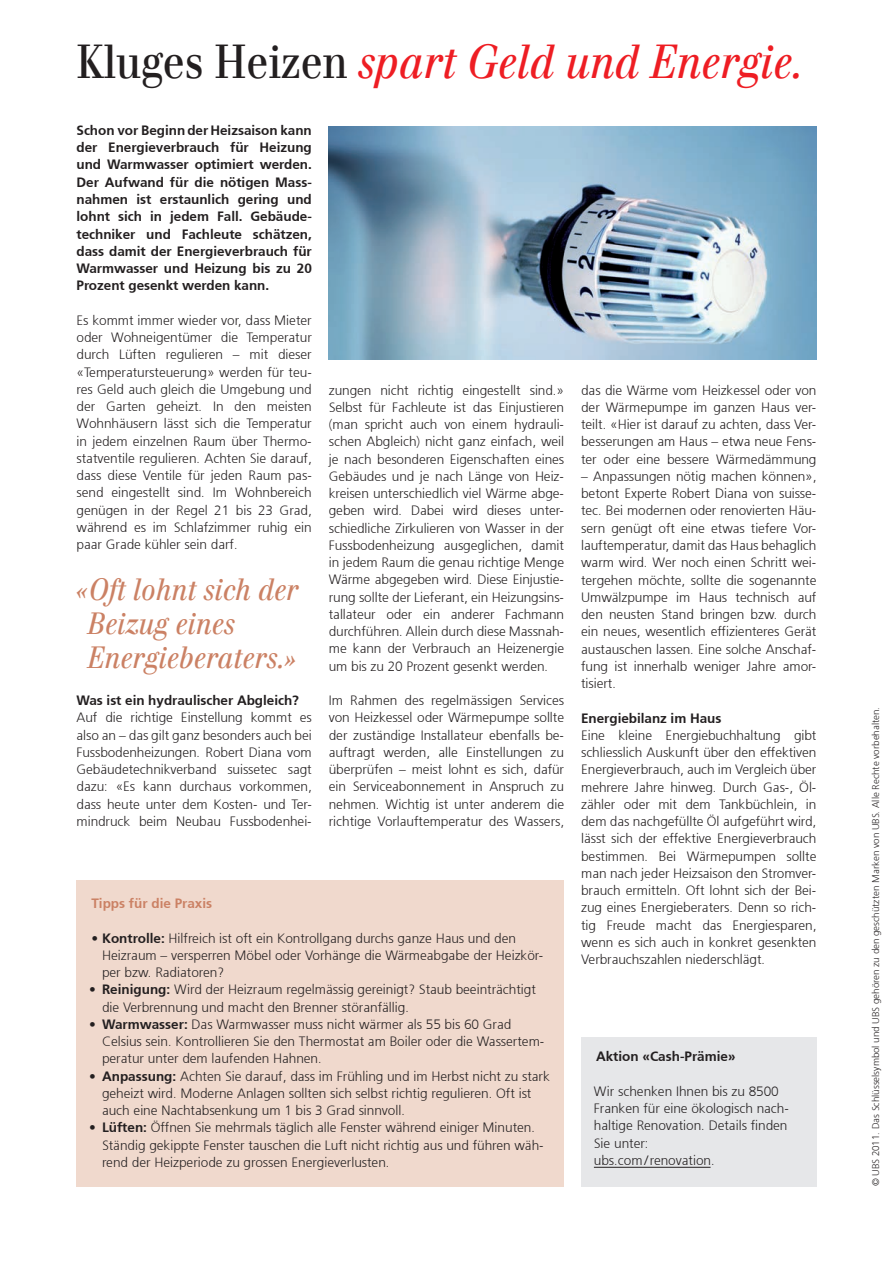
<style>
.page{position:relative;width:893px;height:1263px;background:#fff}
.page>*{position:absolute;margin:0;border:0;box-sizing:border-box;transform-origin:0 0}
.t1{font:italic 46.5px "UBS Headline";color:#ee1d23}
.t2{font:italic 30px/33.8px "UBS Headline";color:#cb8164}
.t3{font:300 13.5px/17.2px "Frutiger 45";color:#231f20;text-align:justify}
.t4{font:300 13.5px/17.2px "Frutiger 45";letter-spacing:-.005em;color:#231f20;text-align:justify}
.t5{font:300 13.5px "Frutiger 45";color:#cb8164}
.t6{font:300 9.75px "Frutiger 45";color:#231f20}
.s1{font-style:normal;color:#231f20}
.s2{font-style:inherit}
</style>
<div class="page">
<div style="left:77px;top:880px;width:487px;height:306px;background:#f0d9cd"></div>
<div style="left:581px;top:1036px;width:235px;height:150px;background:#e6e7e9"></div>
<hr style="left:594px;top:1167px;width:117px;height:1px;background:#231f20">
<img style="left:329px;top:126px;width:487px;height:233px">
<h1 class="t1" style="left:77px;top:34px;width:728px"><span class="s1">Kluges Heizen</span> spart Geld und Energie.</h1>
<p class="t4" style="left:77px;top:121px;width:237px">Schon vor Beginn der Heizsaison kann der Energieverbrauch für Heizung und Warmwasser optimiert werden.<br>Der Aufwand für die nötigen Mass&shy;nahmen ist erstaunlich gering und lohnt sich in jedem Fall. Gebäude&shy;techniker und Fachleute schätzen, dass damit der Energieverbrauch für Warmwasser und Heizung bis zu 20<br>Prozent gesenkt werden kann.</p>
<p class="t3" style="left:77px;top:311px;width:237px">Es kommt immer wieder vor, dass Mieter oder Wohneigentümer die Temperatur durch Lüften regulieren – mit dieser «Temperatursteuerung» werden für teu&shy;res Geld auch gleich die Umgebung und der Garten geheizt. In den meisten Wohnhäusern lässt sich die Temperatur in jedem einzelnen Raum über Thermo&shy;statventile regulieren. Achten Sie darauf, dass diese Ventile für jeden Raum pas&shy;send eingestellt sind. Im Wohnbereich genügen in der Regel 21 bis 23 Grad, während es im Schlafzimmer ruhig ein paar Grade kühler sein darf.</p>
<h2 class="t2" style="left:88px;top:573px;width:212px;text-indent:-11px">«Oft lohnt sich der<br>Beizug eines<br>Energieberaters.»</h2>
<p class="t4" style="left:77px;top:691px;width:224px">Was ist ein hydraulischer Abgleich?</p>
<p class="t3" style="left:77px;top:709px;width:237px">Auf die richtige Einstellung kommt es also an – das gilt ganz besonders auch bei Fussbodenheizungen. Robert Diana vom Gebäudetechnikverband suissetec sagt dazu: «Es kann durchaus vorkommen, dass heute unter dem Kosten- und Ter&shy;mindruck beim Neubau Fussbodenhei-</p>
<p class="t3" style="left:329px;top:381px;width:237px">zungen nicht richtig eingestellt sind.» Selbst für Fachleute ist das Einjustieren (man spricht auch von einem hydrauli&shy;schen Abgleich) nicht ganz einfach, weil je nach besonderen Eigenschaften eines Gebäudes und je nach Länge von Heiz&shy;kreisen unterschiedlich viel Wärme abge&shy;geben wird. Dabei wird dieses unter&shy;schiedliche Zirkulieren von Wasser in der Fussbodenheizung ausgeglichen, damit in jedem Raum die genau richtige Menge Wärme abgegeben wird. Diese Einjustie&shy;rung sollte der Lieferant, ein Heizungsins&shy;tallateur oder ein anderer Fachmann durchführen. Allein durch diese Massnah&shy;me kann der Verbrauch an Heizenergie um bis zu 20 Prozent gesenkt werden.</p>
<p class="t3" style="left:329px;top:692px;width:237px">Im Rahmen des regelmässigen Services von Heizkessel oder Wärmepumpe sollte der zuständige Installateur ebenfalls be&shy;auftragt werden, alle Einstellungen zu überprüfen – meist lohnt es sich, dafür ein Serviceabonnement in Anspruch zu nehmen. Wichtig ist unter anderem die richtige Vorlauftemperatur des Wassers,</p>
<p class="t5" style="left:91px;top:895px;width:122px">Tipps für die Praxis</p>
<p class="t3" style="left:102px;top:929px;width:443px;text-align:left;text-indent:-11px">• <span class="s2">Kontrolle:</span> Hilfreich ist oft ein Kontrollgang durchs ganze Haus und den<br>Heizraum – versperren Möbel oder Vorhänge die Wärmeabgabe der Heizkör&shy;per bzw. Radiatoren?</p>
<p class="t3" style="left:102px;top:981px;width:435px;text-indent:-13px">• <span class="s2">Reinigung:</span> Wird der Heizraum regelmässig gereinigt? Staub beeinträchtigt die Verbrennung und macht den Brenner störanfällig.</p>
<p class="t3" style="left:102px;top:1015px;width:444px;text-align:left;text-indent:-13px">• <span class="s2">Warmwasser:</span> Das Warmwasser muss nicht wärmer als 55 bis 60 Grad<br>Celsius sein. Kontrollieren Sie den Thermostat am Boiler oder die Wassertem&shy;peratur unter dem laufenden Hahnen.</p>
<p class="t3" style="left:102px;top:1067px;width:449px;text-align:left;text-indent:-13px">• <span class="s2">Anpassung:</span> Achten Sie darauf, dass im Frühling und im Herbst nicht zu stark geheizt wird. Moderne Anlagen sollten sich selbst richtig regulieren. Oft ist auch eine Nachtabsenkung um 1 bis 3 Grad sinnvoll.</p>
<p class="t3" style="left:102px;top:1119px;width:443px;text-align:left;text-indent:-13px">• <span class="s2">Lüften:</span> Öffnen Sie mehrmals täglich alle Fenster während einiger Minuten.<br>Ständig gekippte Fenster tauschen die Luft nicht richtig aus und führen wäh&shy;rend der Heizperiode zu grossen Energieverlusten.</p>
<p class="t3" style="left:581px;top:381px;width:237px">das die Wärme vom Heizkessel oder von der Wärmepumpe im ganzen Haus ver&shy;teilt. «Hier ist darauf zu achten, dass Ver&shy;besserungen am Haus – etwa neue Fens&shy;ter oder eine bessere Wärmedämmung</p>
<p class="t3" style="left:581px;top:468px;width:237px">– Anpassungen nötig machen können», betont Experte Robert Diana von suisse&shy;tec. Bei modernen oder renovierten Häu&shy;sern genügt oft eine etwas tiefere Vor&shy;lauftemperatur, damit das Haus behaglich warm wird. Wer noch einen Schritt wei&shy;tergehen möchte, sollte die sogenannte Umwälzpumpe im Haus technisch auf den neusten Stand bringen bzw. durch ein neues, wesentlich effizienteres Gerät austauschen lassen. Eine solche Anschaf&shy;fung ist innerhalb weniger Jahre amor&shy;tisiert.</p>
<p class="t4" style="left:581px;top:709px;width:142px">Energiebilanz im Haus</p>
<p class="t3" style="left:581px;top:726px;width:237px">Eine kleine Energiebuchhaltung gibt schliesslich Auskunft über den effektiven Energieverbrauch, auch im Vergleich über mehrere Jahre hinweg. Durch Gas-, Öl&shy;zähler oder mit dem Tankbüchlein, in dem das nachgefüllte Öl aufgeführt wird, lässt sich der effektive Energieverbrauch bestimmen. Bei Wärmepumpen sollte man nach jeder Heizsaison den Stromver&shy;brauch ermitteln. Oft lohnt sich der Bei&shy;zug eines Energieberaters. Denn so rich&shy;tig Freude macht das Energiesparen, wenn es sich auch in konkret gesenkten Verbrauchszahlen niederschlägt.</p>
<p class="t4" style="left:596px;top:1048px;width:141px">Aktion «Cash-Prämie»</p>
<p class="t3" style="left:594px;top:1082px;width:197px;text-align:left">Wir schenken Ihnen bis zu 8500<br>Franken für eine ökologisch nach&shy;haltige Renovation. Details finden<br>Sie unter:<br>ubs.com/renovation.</p>
<p class="t6" style="left:870px;top:1186px;width:481px;rotate:-90deg">© UBS 2011. Das Schlüsselsymbol und UBS gehören zu den geschützten Marken von UBS. Alle Rechte vorbehalten.</p>
</div>
